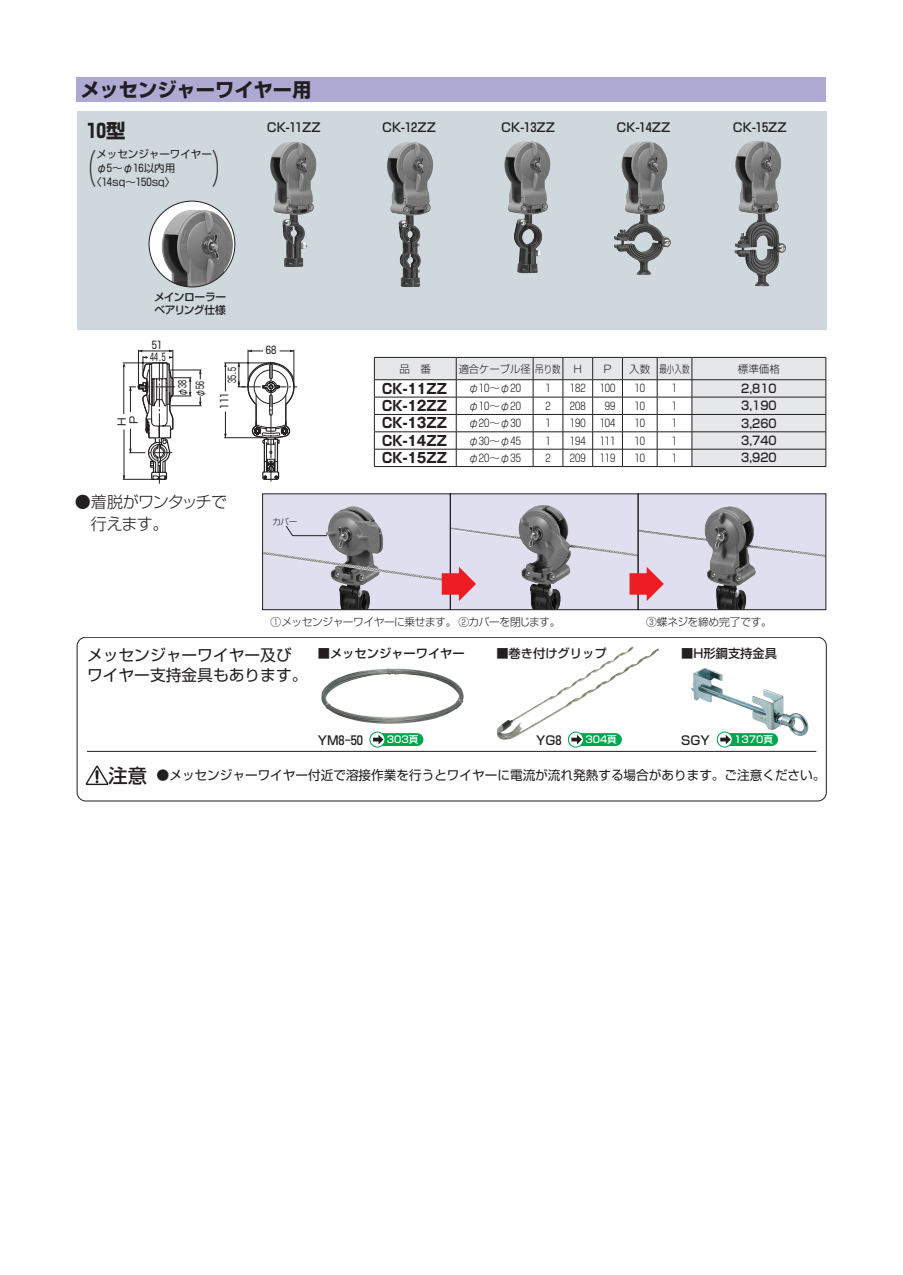
<style>
.page{position:relative;width:903px;height:1275px;background:#fff}
.page>*{position:absolute;margin:0;border:0;box-sizing:border-box;transform-origin:0 0}
.t1{font:300 38.5px "Shin Go Pro";color:#231f20;scale:.5 1}
.t2{font:700 19.25px "Shin Go Pro";color:#231f20}
.t3{font:16.1px/21.5px "Shin Go Pro Light 90 msp RKSJ H";letter-spacing:-.055em;color:#231f20}
.t4{font:15.75px/19.8px "Shin Go Pro Regular 90 msp RKSJ H";color:#231f20}
.t5{font:700 14px "Shin Go Pro";color:#231f20;scale:.9 1}
.t6{font:12.95px "Shin Go Pro Regular 90 msp RKSJ H";color:#231f20}
.t7{font:12.25px "Shin Go Pro Medium 90 msp RKSJ H";color:#231f20}
.t8{font:500 12.25px "Shin Go Pro";color:#231f20}
.t9{font:500 11.9px "Shin Go Pro";color:#231f20;scale:.9 1}
.t10{font:10.67px "Shin Go Pro Light 90 msp RKSJ H";letter-spacing:-.045em;color:#231f20}
.t11{font:10.67px "Shin Go Pro Medium 90 msp RKSJ H";letter-spacing:-.04em;color:#231f20}
.t12{font:10.67px "Shin Go Pro Light 90 msp RKSJ H";letter-spacing:-.02em;color:#231f20}
.t13{font:300 10.5px "Shin Go Pro";color:#231f20}
.t14{font:10.5px "Shin Go Pro";color:#231f20}
.t15{font:10.5px/17.7px "Shin Go Pro Regular 90 msp RKSJ H";color:#231f20;scale:.75 1}
.t16{font:10.5px/11.9px "Shin Go Pro Regular 90 msp RKSJ H";color:#231f20}
.t17{font:500 9.62px "Shin Go Pro";color:#fff}
.t18{font:8.58px "Shin Go Pro Light 90 msp RKSJ H";color:#231f20}
.s1{font-family:"Gothic MB101 Pro"}
.s2{font-family:"Shin Go Pro Medium 90 msp RKSJ H";font-size:19.25px}
</style>
<div class="page">
<div style="left:77px;top:112px;width:749px;height:218px;background:#cfd8dd"></div>
<div style="left:77px;top:77px;width:749px;height:25px;background:#afaad3"></div>
<div style="left:149px;top:201px;width:86px;height:86px;background:#fff;border-radius:50%"></div>
<img style="left:162px;top:210px;width:71px;height:77px">
<img style="left:270px;top:142px;width:46px;height:125px">
<img style="left:387px;top:142px;width:46px;height:145px">
<img style="left:504px;top:141px;width:46px;height:133px">
<img style="left:614px;top:141px;width:57px;height:134px">
<img style="left:734px;top:141px;width:52px;height:145px">
<svg style="left:123px;top:350px;width:174px;height:134px"></svg>
<hr style="left:123px;top:365px;width:1px;height:49px;background:#231f20">
<svg style="left:77px;top:637px;width:749px;height:164px"></svg>
<img style="left:321px;top:668px;width:143px;height:56px">
<img style="left:497px;top:647px;width:135px;height:93px">
<img style="left:690px;top:669px;width:118px;height:67px">
<svg style="left:86px;top:766px;width:22px;height:19px"></svg>
<div style="left:638px;top:494px;width:188px;height:116px;background:#e0dfef"></div>
<img style="left:664px;top:506px;width:160px;height:102px">
<div style="left:638px;top:494px;width:188px;height:116px;border:1px solid #231f20"></div>
<svg style="left:262px;top:494px;width:402px;height:116px;background:#c6bfcc"></svg>
<div style="left:574px;top:733px;width:41px;height:13px;background:#00a54f"></div>
<svg style="left:568px;top:732px;width:15px;height:15px"></svg>
<div style="left:568px;top:732px;width:16px;height:15px;border:1px solid #00a54f;border-radius:50%"></div>
<svg style="left:571px;top:735px;width:11px;height:9px"></svg>
<div style="left:376px;top:733px;width:41px;height:13px;background:#00a54f"></div>
<svg style="left:370px;top:732px;width:15px;height:15px"></svg>
<div style="left:370px;top:732px;width:15px;height:15px;border:1px solid #00a54f;border-radius:50%"></div>
<svg style="left:373px;top:735px;width:10px;height:9px"></svg>
<div style="left:723px;top:733px;width:49px;height:13px;background:#00a54f"></div>
<svg style="left:717px;top:732px;width:15px;height:15px"></svg>
<div style="left:717px;top:732px;width:15px;height:15px;border:1px solid #00a54f;border-radius:50%"></div>
<svg style="left:720px;top:735px;width:11px;height:9px"></svg>
<svg style="left:374px;top:357px;width:452px;height:110px"></svg>
<hr style="left:622px;top:466px;width:35px;height:1px;background:#231f20">
<hr style="left:657px;top:466px;width:35px;height:1px;background:#231f20">
<hr style="left:692px;top:466px;width:134px;height:1px;background:#231f20">
<h2 class="t2" style="left:80px;top:74px;width:232px">メッセンジャーワイヤー用</h2>
<h2 class="t2" style="left:87px;top:116px;width:40px">10型</h2>
<h1 class="t1" style="left:77px;top:136px;width:40px">（</h1>
<p class="t14" style="left:96px;top:145px;width:117px">メッセンジャーワイヤー</p>
<h1 class="t1" style="left:212px;top:136px;width:40px">）</h1>
<p class="t14" style="left:96px;top:159px;width:91px">φ5～φ16以内用　</p>
<p class="t14" style="left:91px;top:173px;width:86px">〈14sq～150sq〉</p>
<p class="t8" style="left:267px;top:118px;width:55px">CK-11ZZ</p>
<p class="t8" style="left:382px;top:118px;width:55px">CK-12ZZ</p>
<p class="t8" style="left:501px;top:118px;width:55px">CK-13ZZ</p>
<p class="t8" style="left:616px;top:118px;width:55px">CK-14ZZ</p>
<p class="t8" style="left:733px;top:118px;width:55px">CK-15ZZ</p>
<p class="t11" style="left:154px;top:288px;width:74px">メインローラー</p>
<p class="t11" style="left:154px;top:301px;width:73px">ベアリング仕様</p>
<p class="t16" style="left:152px;top:338px;width:12px">51</p>
<p class="t16" style="left:115px;top:426px;width:12px;rotate:-90deg">H<br>P</p>
<p class="t15" style="left:150px;top:347px;width:22px">44.5</p>
<p class="t15" style="left:172px;top:397px;width:23px;rotate:-90deg">φ38 φ56</p>
<p class="t15" style="left:222px;top:383px;width:22px;rotate:-90deg">35.5</p>
<p class="t16" style="left:217px;top:409px;width:17px;rotate:-90deg">111</p>
<h3 class="t3" style="left:75px;top:489px;width:154px">●着脱がワンタッチで　行えます。</h3>
<p class="t16" style="left:266px;top:343px;width:12px">68</p>
<p class="t18" style="left:272px;top:515px;width:27px">カバー</p>
<p class="t13" style="left:399px;top:360px;width:33px">品　番</p>
<p class="t13" style="left:459px;top:360px;width:125px">適合ケーブル径吊り数 H</p>
<p class="t13" style="left:603px;top:360px;width:9px">P</p>
<p class="t13" style="left:629px;top:360px;width:62px">入数 最小入数</p>
<p class="t13" style="left:738px;top:360px;width:43px">標準価格</p>
<h3 class="t5" style="left:382px;top:377px;width:74px">CK-<span class="s1">11</span>ZZ</h3>
<p class="t13" style="left:468px;top:380px;width:54px">φ10～φ20</p>
<p class="t13" style="left:545px;top:380px;width:7px">1</p>
<p class="t13" style="left:570px;top:380px;width:17px">182</p>
<p class="t13" style="left:600px;top:380px;width:17px">100</p>
<p class="t13" style="left:634px;top:380px;width:12px">10</p>
<p class="t13" style="left:672px;top:380px;width:7px">1</p>
<p class="t9" style="left:741px;top:379px;width:41px">2,810</p>
<h3 class="t5" style="left:382px;top:395px;width:74px">CK-<span class="s1">12</span>ZZ</h3>
<p class="t13" style="left:468px;top:397px;width:54px">φ10～φ20</p>
<p class="t13" style="left:545px;top:397px;width:7px">2</p>
<p class="t13" style="left:570px;top:397px;width:17px">208</p>
<p class="t13" style="left:605px;top:397px;width:12px">99</p>
<p class="t13" style="left:634px;top:397px;width:12px">10</p>
<p class="t13" style="left:672px;top:397px;width:7px">1</p>
<p class="t9" style="left:741px;top:396px;width:41px">3,190</p>
<h3 class="t5" style="left:382px;top:412px;width:74px">CK-<span class="s1">13</span>ZZ</h3>
<p class="t13" style="left:468px;top:414px;width:54px">φ20～φ30</p>
<p class="t13" style="left:545px;top:414px;width:7px">1</p>
<p class="t13" style="left:570px;top:414px;width:17px">190</p>
<p class="t13" style="left:600px;top:414px;width:17px">104</p>
<p class="t13" style="left:634px;top:414px;width:12px">10</p>
<p class="t13" style="left:672px;top:414px;width:7px">1</p>
<p class="t9" style="left:741px;top:413px;width:41px">3,260</p>
<h3 class="t5" style="left:382px;top:429px;width:74px">CK-<span class="s1">14</span>ZZ</h3>
<p class="t13" style="left:468px;top:432px;width:54px">φ30～φ45</p>
<p class="t13" style="left:545px;top:432px;width:7px">1</p>
<p class="t13" style="left:570px;top:432px;width:17px">194</p>
<p class="t13" style="left:600px;top:432px;width:17px">111</p>
<p class="t13" style="left:634px;top:432px;width:12px">10</p>
<p class="t13" style="left:672px;top:432px;width:7px">1</p>
<p class="t9" style="left:741px;top:431px;width:41px">3,740</p>
<h3 class="t5" style="left:382px;top:447px;width:74px">CK-<span class="s1">15</span>ZZ</h3>
<p class="t13" style="left:468px;top:449px;width:54px">φ20～φ35</p>
<p class="t13" style="left:545px;top:449px;width:7px">2</p>
<p class="t13" style="left:570px;top:449px;width:17px">209</p>
<p class="t13" style="left:600px;top:449px;width:17px">119</p>
<p class="t13" style="left:634px;top:449px;width:12px">10</p>
<p class="t13" style="left:672px;top:449px;width:7px">1</p>
<p class="t9" style="left:741px;top:448px;width:41px">3,920</p>
<p class="t10" style="left:271px;top:613px;width:291px">①メッセンジャーワイヤーに乗せます。 ②カバーを閉じます。</p>
<p class="t12" style="left:646px;top:613px;width:127px">③蝶ネジを締め完了です。</p>
<h3 class="t4" style="left:87px;top:644px;width:222px">メッセンジャーワイヤー及びワイヤー支持金具もあります。</h3>
<p class="t7" style="left:318px;top:643px;width:148px">■メッセンジャーワイヤー</p>
<p class="t7" style="left:496px;top:643px;width:112px">■巻き付けグリップ</p>
<p class="t7" style="left:681px;top:643px;width:97px">■H形鋼支持金具</p>
<p class="t7" style="left:318px;top:730px;width:47px">YM8-50</p>
<p class="t7" style="left:536px;top:730px;width:27px">YG8</p>
<p class="t7" style="left:681px;top:730px;width:30px">SGY</p>
<p class="t17" style="left:387px;top:732px;width:33px">303頁</p>
<p class="t17" style="left:585px;top:732px;width:33px">304頁</p>
<p class="t17" style="left:734px;top:732px;width:40px">1370頁</p>
<p class="t6" style="left:108px;top:765px;width:718px"><span class="s2">注意</span> ●メッセンジャーワイヤー付近で溶接作業を行うとワイヤーに電流が流れ発熱する場合があります。ご注意ください。</p>
</div>
